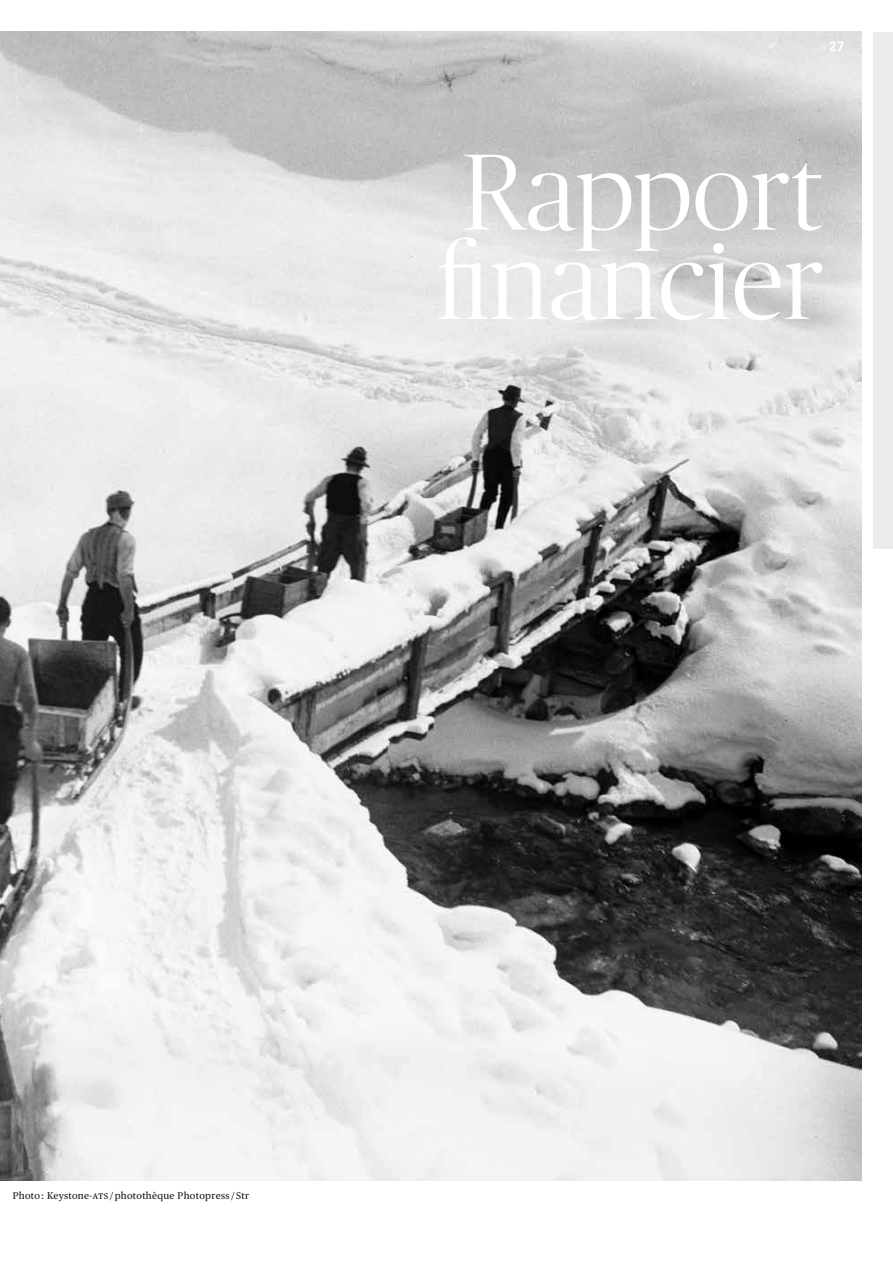
<style>
.page{position:relative;width:893px;height:1263px;background:#fff}
.page>*{position:absolute;margin:0;border:0;box-sizing:border-box;transform-origin:0 0}
.KSA_JB-Display_1_Abs{font:300 108px/89.2px "Publico Banner";letter-spacing:.01em;color:#fff}
.t1{font:700 13.2px "Adelle Sans";color:#fff}
.KSA_JB-Det_Bildlegen{font:9.75px "Publico Text";letter-spacing:.03em;color:#181716}
</style>
<div class="page">
<div style="left:874px;top:32px;width:19px;height:517px;background:#ececec"></div>
<img style="left:0;top:32px;width:861px;height:1148px">
<h2 class="t1" style="left:829px;top:37px;width:17px">27</h2>
<p class="KSA_JB-Display_1_Abs" style="left:437px;top:142px;width:387px">Rapport financier</p>
<p class="KSA_JB-Det_Bildlegen" style="left:13px;top:1188px;width:238px">Photo: Keystone-ATS /photothèque Photopress/Str</p>
</div>
